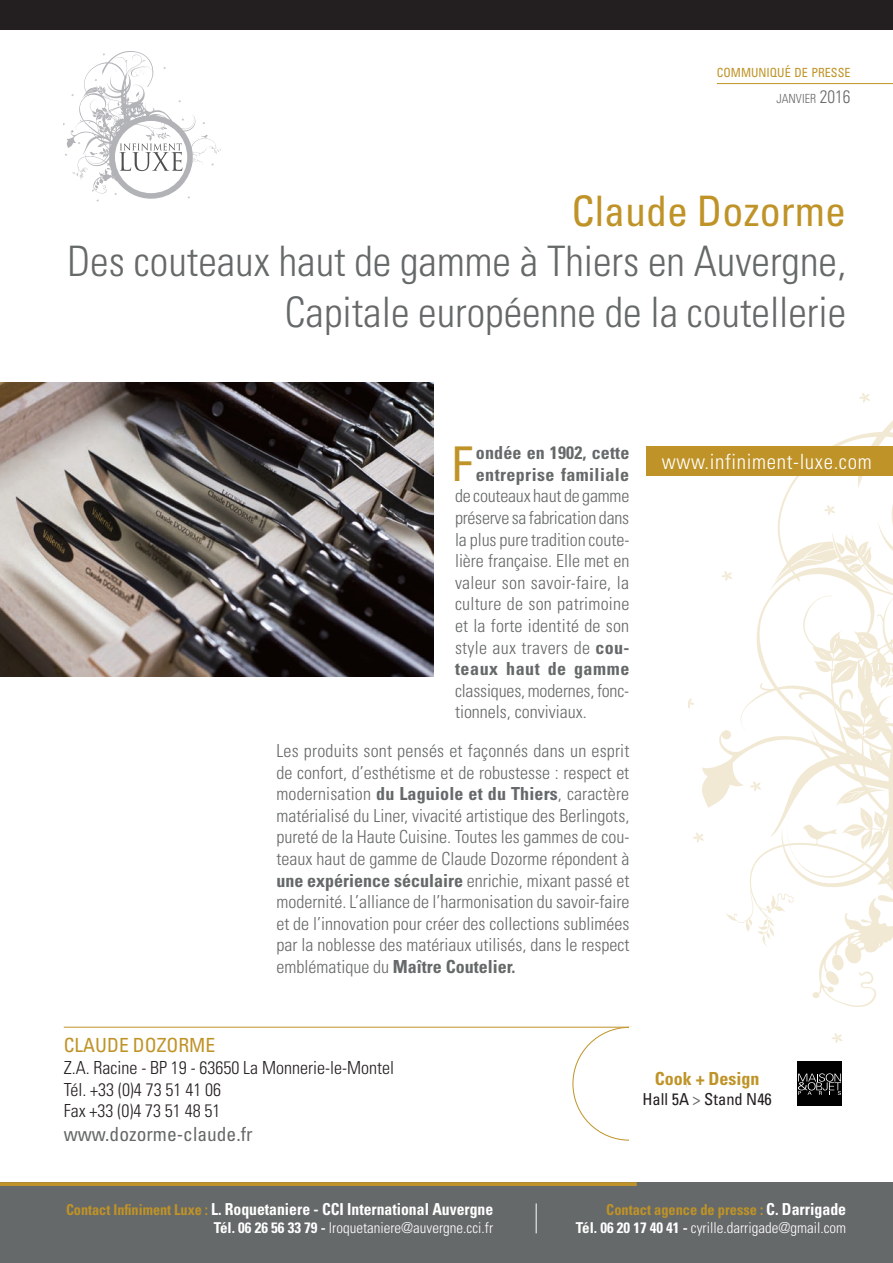
<style>
.page{position:relative;width:893px;height:1263px;background:#fff}
.page>*{position:absolute;margin:0;border:0;box-sizing:border-box;transform-origin:0 0}
.t1{font:condensed 47.85px "Univers LT Std";color:#bf9327}
.t2{font:300 condensed 42px/50.4px "Univers LT Std";color:#666969;text-align:right}
.t3{font:condensed 42px "Univers LT Std";color:#bf9327}
.t4{font:300 condensed 21px "Univers LT Std";letter-spacing:.03em;color:#fff}
.t5{font:condensed 19.5px "Univers LT Std";color:#666969}
.t6{font:condensed 19.5px "Univers LT Std";color:#bf9327}
.t7{font:300 condensed 18px/21.6px "Univers LT Std";color:#666969;text-align:justify}
.t8{font:300 condensed 18px/21.6px "Univers LT Std";color:#231f20}
.t9{font:700 condensed 18px/21.6px "Univers LT Std";letter-spacing:.02em;color:#666969}
.t10{font:700 condensed 18px "Univers LT Std";color:#bf9327}
.t11{font:700 condensed 16.5px "Univers LT Std";color:#fff;scale:.95 1}
.t12{font:condensed 16.5px "Univers LT Std";color:#231f20}
.t13{font:300 condensed 15px/18px "Univers LT Std";color:#fff;text-align:right}
.t14{font:condensed 12.6px/25.8px "Univers LT Std";color:#bf9327;text-align:right;scale:.96 1}
.s1{font-weight:300;color:#666969}
.s2{font-weight:300;font-size:18px;color:#666969}
.s3{font-weight:700}
.s4{color:#666969}
.s5{font-size:15px;color:#bf9327}
.s6{font-weight:700;color:#bf9327}
.s7{font-weight:700;font-size:16.5px}
</style>
<div class="page">
<svg style="left:702px;top:420px;width:191px;height:388px"></svg>
<svg style="left:693px;top:832px;width:11px;height:11px"></svg>
<svg style="left:725px;top:704px;width:168px;height:303px"></svg>
<svg style="left:689px;top:698px;width:5px;height:10px"></svg>
<svg style="left:721px;top:571px;width:12px;height:10px"></svg>
<svg style="left:831px;top:1033px;width:12px;height:10px"></svg>
<svg style="left:859px;top:393px;width:11px;height:10px"></svg>
<svg style="left:814px;top:480px;width:79px;height:118px"></svg>
<div style="left:0;top:0;width:893px;height:30px;background:#231f20"></div>
<svg style="left:64px;top:51px;width:157px;height:151px"></svg>
<hr style="left:717px;top:83px;width:176px;height:1px;background:#bf9327">
<img style="left:0;top:383px;width:434px;height:293px">
<hr style="left:64px;top:1027px;width:565px;height:1px;background:#bf9327">
<div style="left:797px;top:1061px;width:45px;height:45px;background:#000001"></div>
<svg style="left:798px;top:1073px;width:43px;height:22px"></svg>
<div style="left:646px;top:446px;width:247px;height:30px;background:#bf9327"></div>
<div style="left:0;top:1182px;width:893px;height:81px;background:#666969"></div>
<svg style="left:0;top:1182px;width:637px;height:4px;background:#b9902a"></svg>
<hr style="left:536px;top:1203px;width:1px;height:30px;background:#fff">
<p class="t14" style="left:717px;top:59px;width:141px">COMMUNIQUÉ DE PRESSE<br><span class="s1">JANVIER</span> <span class="s2">2016</span></p>
<h2 class="t3" style="left:571px;top:184px;width:276px">Claude Dozorme</h2>
<h2 class="t2" style="left:67px;top:236px;width:781px">Des couteaux haut de gamme à Thiers en Auvergne,<br>Capitale européenne de la coutellerie</h2>
<h1 class="t1" style="left:451px;top:433px;width:23px">F</h1>
<p class="t9" style="left:476px;top:442px;width:155px">ondée en 1902, cette entreprise familiale</p>
<p class="t7" style="left:455px;top:485px;width:176px">de couteaux haut de gamme préserve sa fabrication dans la plus pure tradition coute&shy;lière française. Elle met en valeur son savoir-faire, la culture de son patrimoine et la forte identité de son style aux travers de <span class="s3">cou&shy;teaux haut de gamme</span></p>
<p class="t7" style="left:455px;top:680px;width:176px">classiques, modernes, fonc&shy;tionnels, conviviaux.</p>
<p class="t7" style="left:276px;top:740px;width:355px">Les produits sont pensés et façonnés dans un esprit de confort, d’esthétisme et de robustesse : respect et modernisation <span class="s3">du Laguiole et du Thiers</span>, caractère matérialisé du Liner, vivacité artistique des Berlingots, pureté de la Haute Cuisine. Toutes les gammes de cou&shy;teaux haut de gamme de Claude Dozorme répondent à <span class="s3">une expérience séculaire</span> enrichie, mixant passé et modernité. L’alliance de l’harmonisation du savoir-faire et de l’innovation pour créer des collections sublimées par la noblesse des matériaux utilisés, dans le respect emblématique du <span class="s3">Maître Coutelier.</span></p>
<p class="t4" style="left:662px;top:449px;width:211px">www.infiniment-luxe.com</p>
<p class="t6" style="left:64px;top:1033px;width:153px">CLAUDE DOZORME</p>
<p class="t8" style="left:64px;top:1057px;width:332px">Z.A. Racine - BP 19 - 63650 La Monnerie-le-Montel<br>Tél. +33 (0)4 73 51 41 06<br>Fax +33 (0)4 73 51 48 51</p>
<p class="t5" style="left:64px;top:1121px;width:190px">www.dozorme-claude.fr</p>
<p class="t10" style="left:655px;top:1067px;width:106px">Cook + Design</p>
<p class="t12" style="left:643px;top:1088px;width:131px">Hall 5A <span class="s4">&gt;</span> Stand N46</p>
<p class="t11" style="left:66px;top:1199px;width:451px"><span class="s5">Contact Infiniment Luxe :</span> L. Roquetaniere - CCI International Auvergne</p>
<p class="t13" style="left:214px;top:1219px;width:281px"><span class="s3">Tél. 06 26 56 33 79 -</span> lroquetaniere@auvergne.cci.fr</p>
<p class="t13" style="left:576px;top:1201px;width:272px"><span class="s6">Contact agence de presse :</span> <span class="s7">C. Darrigade<br></span><span class="s3">Tél. 06 20 17 40 41 -</span> cyrille.darrigade@gmail.com</p>
</div>
